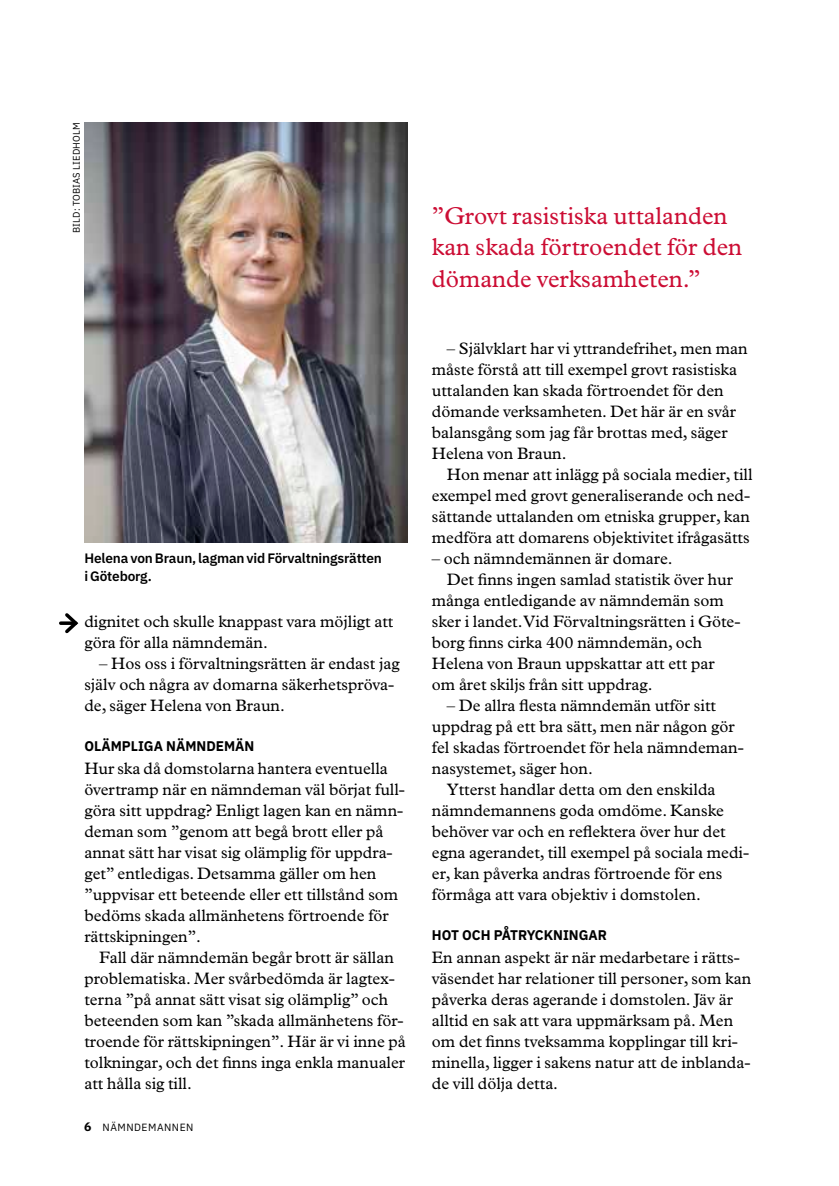
<style>
.page{position:relative;width:839px;height:1186px;background:#fff}
.page>*{position:absolute;margin:0;border:0;box-sizing:border-box;transform-origin:0 0}
.t1{font:24.5px/31.5px "Plantin MT Pro";color:#cc0d34}
.t2{font:16.62px/21px "Plantin MT Pro";color:#000}
.t3{font:700 14px "IBM Plex Sans";color:#000}
.t4{font:600 13.65px/17.8px "IBM Plex Sans";letter-spacing:-.01em;color:#000}
.t5{font:10.5px "IBM Plex Sans";letter-spacing:.05em;color:#000}
.t6{font:9.62px "IBM Plex Sans";letter-spacing:.02em;color:#000}
.s1{font-weight:700;font-size:12.25px}
</style>
<div class="page">
<svg style="left:62px;top:613px;width:17px;height:21px"></svg>
<img style="left:85px;top:123px;width:322px;height:420px">
<p class="t6" style="left:69px;top:233px;width:112px;rotate:-90deg">BILD: TOBIAS LIEDHOLM</p>
<p class="t4" style="left:84px;top:548px;width:299px">Helena von Braun, lagman vid Förvaltningsrätten i Göteborg.</p>
<p class="t2" style="left:84px;top:611px;width:310px">dignitet och skulle knappast vara möjligt att göra för alla nämndemän.</p>
<p class="t2" style="left:84px;top:653px;width:317px;text-indent:15px">– Hos oss i förvaltningsrätten är endast jag själv och några av domarna säkerhetspröva&shy;de, säger Helena von Braun.</p>
<p class="t3" style="left:84px;top:735px;width:171px">OLÄMPLIGA NÄMNDEMÄN</p>
<p class="t2" style="left:84px;top:758px;width:322px">Hur ska då domstolarna hantera eventuella övertramp när en nämndeman väl börjat full&shy;göra sitt uppdrag? Enligt lagen kan en nämn&shy;deman som ”genom att begå brott eller på annat sätt har visat sig olämplig för uppdra&shy;get” entledigas. Detsamma gäller om hen ”uppvisar ett beteende eller ett tillstånd som bedöms skada allmänhetens förtroende för rättskipningen”.</p>
<p class="t2" style="left:84px;top:947px;width:323px;text-indent:15px">Fall där nämndemän begår brott är sällan problematiska. Mer svårbedömda är lagtex&shy;terna ”på annat sätt visat sig olämplig” och beteenden som kan ”skada allmänhetens för&shy;troende för rättskipningen”. Här är vi inne på tolkningar, och det finns inga enkla manualer att hålla sig till.</p>
<p class="t5" style="left:84px;top:1119px;width:111px"><span class="s1">6</span> NÄMNDEMANNEN</p>
<h1 class="t1" style="left:432px;top:200px;width:312px">”Grovt rasistiska uttalanden kan skada förtroendet för den dömande verksamheten.”</h1>
<p class="t2" style="left:432px;top:337px;width:317px;text-indent:15px">– Självklart har vi yttrandefrihet, men man måste förstå att till exempel grovt rasistiska uttalanden kan skada förtroendet för den dömande verksamheten. Det här är en svår balansgång som jag får brottas med, säger Helena von Braun.</p>
<p class="t2" style="left:432px;top:463px;width:322px;text-indent:15px">Hon menar att inlägg på sociala medier, till exempel med grovt generaliserande och ned&shy;sättande uttalanden om etniska grupper, kan medföra att domarens objektivitet ifrågasätts</p>
<p class="t2" style="left:432px;top:547px;width:242px">– och nämndemännen är domare.</p>
<p class="t2" style="left:446px;top:568px;width:287px">Det finns ingen samlad statistik över hur</p>
<p class="t2" style="left:432px;top:589px;width:293px">många entledigande av nämndemän som</p>
<p class="t2" style="left:432px;top:610px;width:310px">sker i landet. Vid Förvaltningsrätten i Göte-</p>
<p class="t2" style="left:432px;top:631px;width:271px">borg finns cirka 400 nämndemän, och</p>
<p class="t2" style="left:432px;top:652px;width:284px">Helena von Braun uppskattar att ett par</p>
<p class="t2" style="left:432px;top:673px;width:222px">om året skiljs från sitt uppdrag.</p>
<p class="t2" style="left:446px;top:694px;width:271px">– De allra flesta nämndemän utför sitt</p>
<p class="t2" style="left:432px;top:715px;width:304px">uppdrag på ett bra sätt, men när någon gör</p>
<p class="t2" style="left:432px;top:736px;width:313px">fel skadas förtroendet för hela nämndeman-</p>
<p class="t2" style="left:432px;top:757px;width:162px">nasystemet, säger hon.</p>
<p class="t2" style="left:446px;top:778px;width:270px">Ytterst handlar detta om den enskilda</p>
<p class="t2" style="left:432px;top:799px;width:293px">nämndemannens goda omdöme. Kanske</p>
<p class="t2" style="left:432px;top:820px;width:295px">behöver var och en reflektera över hur det</p>
<p class="t2" style="left:432px;top:841px;width:319px">egna agerandet, till exempel på sociala medi-</p>
<p class="t2" style="left:432px;top:862px;width:292px">er, kan påverka andras förtroende för ens</p>
<p class="t2" style="left:432px;top:883px;width:270px">förmåga att vara objektiv i domstolen.</p>
<p class="t3" style="left:432px;top:924px;width:176px">HOT OCH PÅTRYCKNINGAR</p>
<p class="t2" style="left:432px;top:947px;width:321px">En annan aspekt är när medarbetare i rätts&shy;väsendet har relationer till personer, som kan påverka deras agerande i domstolen. Jäv är alltid en sak att vara uppmärksam på. Men om det finns tveksamma kopplingar till kri&shy;minella, ligger i sakens natur att de inblanda&shy;de vill dölja detta.</p>
</div>
